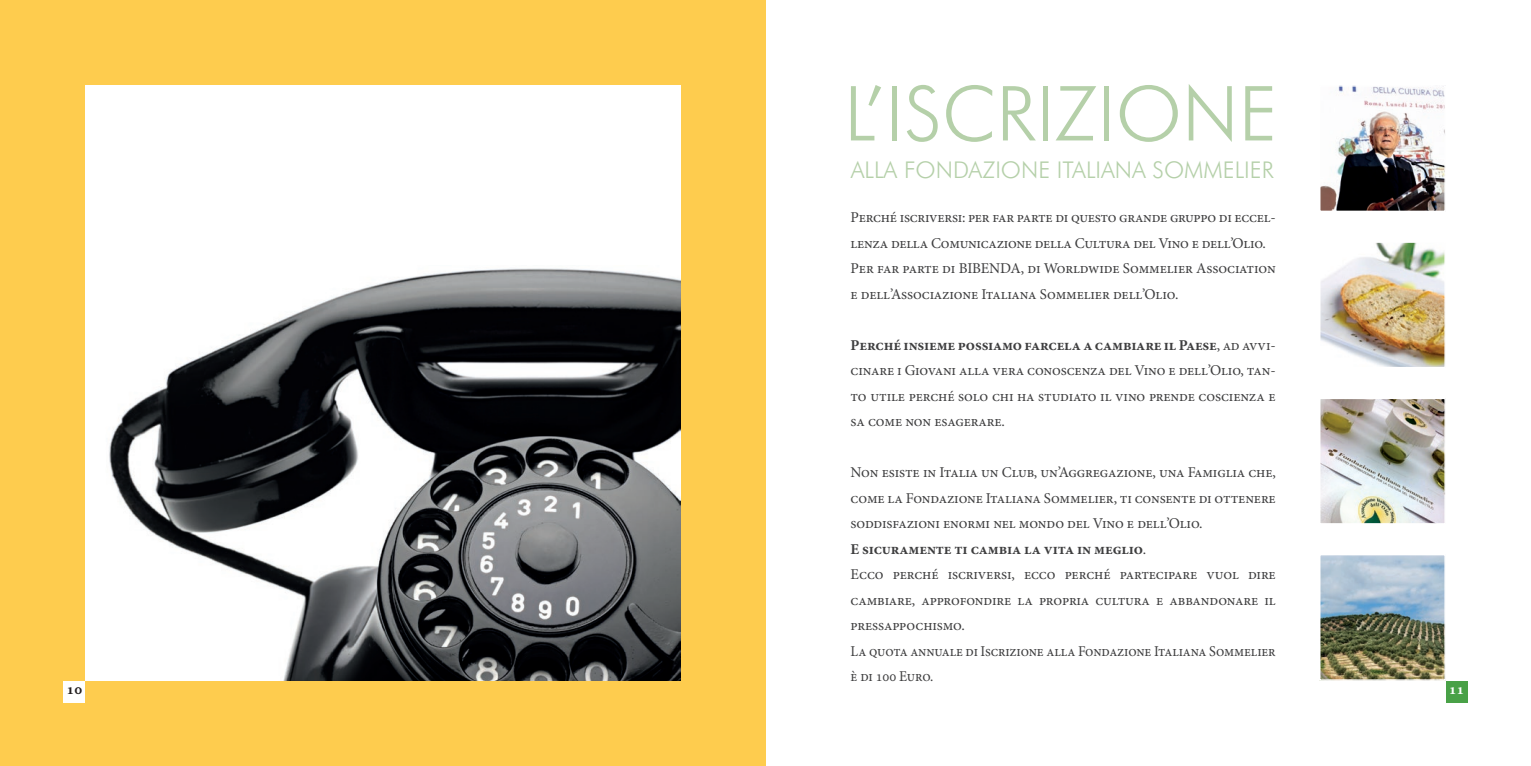
<style>
.page{position:relative;width:1531px;height:766px;background:#fff}
.page>*{position:absolute;margin:0;border:0;box-sizing:border-box;transform-origin:0 0}
.t1{font:300 75.9px "Futura BT";color:#b5d0a9}
.t2{font:300 23.1px "Futura BT";color:#b5d0a9}
.t3{font:15px/25.5px "Minion Pro";letter-spacing:-.01em;color:#3e3e3f}
.t4{font:700 15px "Minion Pro";color:#fff}
.t5{font:700 15px "Minion Pro";color:#231f20}
.s1{font-weight:700}
</style>
<div class="page">
<div style="left:1446px;top:680px;width:21px;height:22px;background:#49a147"></div>
<img style="left:1322px;top:244px;width:121px;height:121px">
<div style="left:1319px;top:241px;width:127px;height:127px;border:2px solid #fff"></div>
<img style="left:1322px;top:556px;width:121px;height:121px">
<div style="left:1319px;top:553px;width:127px;height:127px;border:2px solid #fff"></div>
<img style="left:1322px;top:88px;width:121px;height:121px">
<div style="left:1319px;top:85px;width:127px;height:127px;border:2px solid #fff"></div>
<div style="left:0;top:0;width:765px;height:765px;background:#fecc4e"></div>
<div style="left:85px;top:85px;width:595px;height:595px;background:#fff"></div>
<img style="left:109px;top:268px;width:571px;height:412px">
<div style="left:64px;top:680px;width:21px;height:22px;background:#fff"></div>
<img style="left:1322px;top:400px;width:121px;height:121px">
<div style="left:1319px;top:397px;width:127px;height:127px;border:2px solid #fff"></div>
<p class="t5" style="left:67px;top:678px;width:17px">10</p>
<h1 class="t1" style="left:844px;top:67px;width:435px">L’ISCRIZIONE</h1>
<h2 class="t2" style="left:851px;top:156px;width:425px">ALLA FONDAZIONE ITALIANA SOMMELIER</h2>
<p class="t3" style="left:850px;top:204px;width:427px">Perché iscriversi: per far parte di questo grande gruppo di eccel&shy;lenza della Comunicazione della Cultura del Vino e dell’Olio.<br>Per far parte di BIBENDA, di Worldwide Sommelier Association e dell’Associazione Italiana Sommelier dell’Olio.</p>
<p class="t3" style="left:850px;top:332px;width:427px;text-align:justify"><span class="s1">Perché insieme possiamo farcela a cambiare il Paese</span>, ad avvi&shy;cinare i Giovani alla vera conoscenza del Vino e dell’Olio, tan&shy;to utile perché solo chi ha studiato il vino prende coscienza e sa come non esagerare.</p>
<p class="t3" style="left:850px;top:459px;width:427px">Non esiste in Italia un Club, un’Aggregazione, una Famiglia che, come la Fondazione Italiana Sommelier, ti consente di ottenere soddisfazioni enormi nel mondo del Vino e dell’Olio.<br><span class="s1">E sicuramente ti cambia la vita in meglio</span>.<br>Ecco perché iscriversi, ecco perché partecipare vuol dire cambiare, approfondire la propria cultura e abbandonare il pressappochismo.<br>La quota annuale di Iscrizione alla Fondazione Italiana Sommelier è di 100 Euro.</p>
<p class="t4" style="left:1448px;top:678px;width:17px">11</p>
</div>
